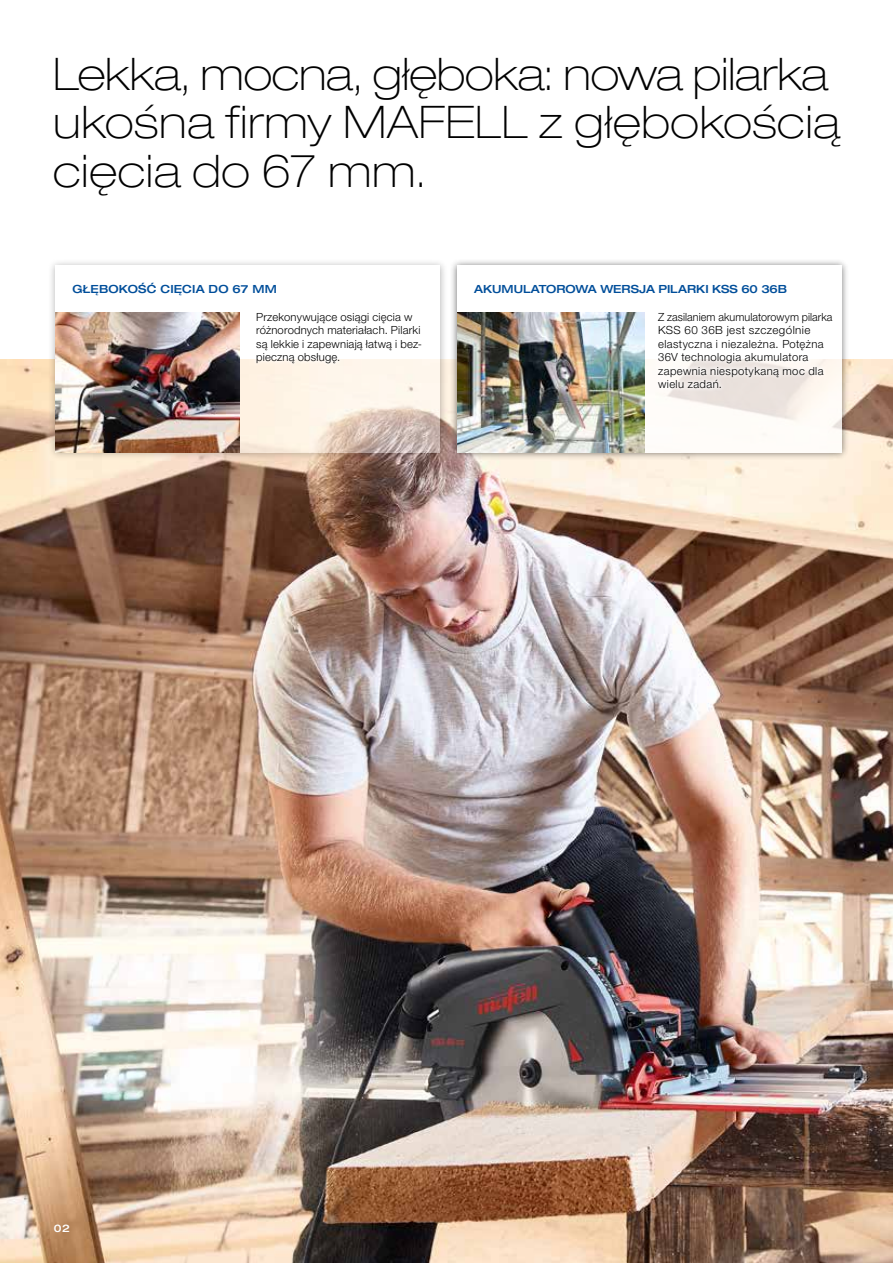
<style>
.page{position:relative;width:893px;height:1263px;background:#fff}
.page>*{position:absolute;margin:0;border:0;box-sizing:border-box;transform-origin:0 0}
.t1{font:100 expanded 45px/48.9px "Helvetica Neue LT Pro";letter-spacing:.005em;color:#000}
.t2{font:300 11.25px/13.5px "Helvetica Neue LT Pro";letter-spacing:.02em;color:#000;scale:.96 1}
.t3{font:300 11.25px/13.5px "Helvetica Neue LT Pro";letter-spacing:.02em;color:#000}
.t4{font:500 expanded 11.25px "Helvetica Neue LT Pro";color:#004e9a}
.t5{font:500 expanded 10.5px "Helvetica Neue LT Pro";color:#fff}
</style>
<div class="page">
<img style="left:0;top:359px;width:893px;height:904px">
<div style="left:48px;top:258px;width:400px;height:203px;background:#000;opacity:.7"></div>
<svg style="left:55px;top:266px;width:385px;height:187px"></svg>
<div style="left:449px;top:258px;width:400px;height:203px;background:#000;opacity:.7"></div>
<div style="left:457px;top:266px;width:385px;height:187px;background:#fff"></div>
<img style="left:55px;top:313px;width:184px;height:140px">
<img style="left:457px;top:312px;width:187px;height:141px">
<div style="left:252px;top:308px;width:173px;height:60px;background:#fff"></div>
<svg style="left:669px;top:359px;width:168px;height:34px"></svg>
<div style="left:69px;top:278px;width:211px;height:21px;background:#fff"></div>
<h1 class="t1" style="left:53px;top:48px;width:788px">Lekka, mocna, głęboka: nowa pilarka ukośna firmy MAFELL z głębokością cięcia do 67 mm.</h1>
<p class="t4" style="left:72px;top:282px;width:206px">GŁĘBOKOŚĆ CIĘCIA DO 67 MM</p>
<p class="t4" style="left:474px;top:282px;width:314px">AKUMULATOROWA WERSJA PILARKI KSS 60 36B</p>
<p class="t3" style="left:256px;top:310px;width:167px">Przekonywujące osiągi cięcia w różnorodnych materiałach. Pilarki są lekkie i zapewniają łatwą i bez&shy;pieczną obsługę.</p>
<p class="t2" style="left:658px;top:310px;width:183px">Z zasilaniem akumulatorowym pilarka<br>KSS 60 36B jest szczególnie elastyczna i niezależna. Potężna<br>36V technologia akumulatora zapewnia niespotykaną moc dla wielu zadań.</p>
<p class="t5" style="left:54px;top:1222px;width:18px">02</p>
</div>
